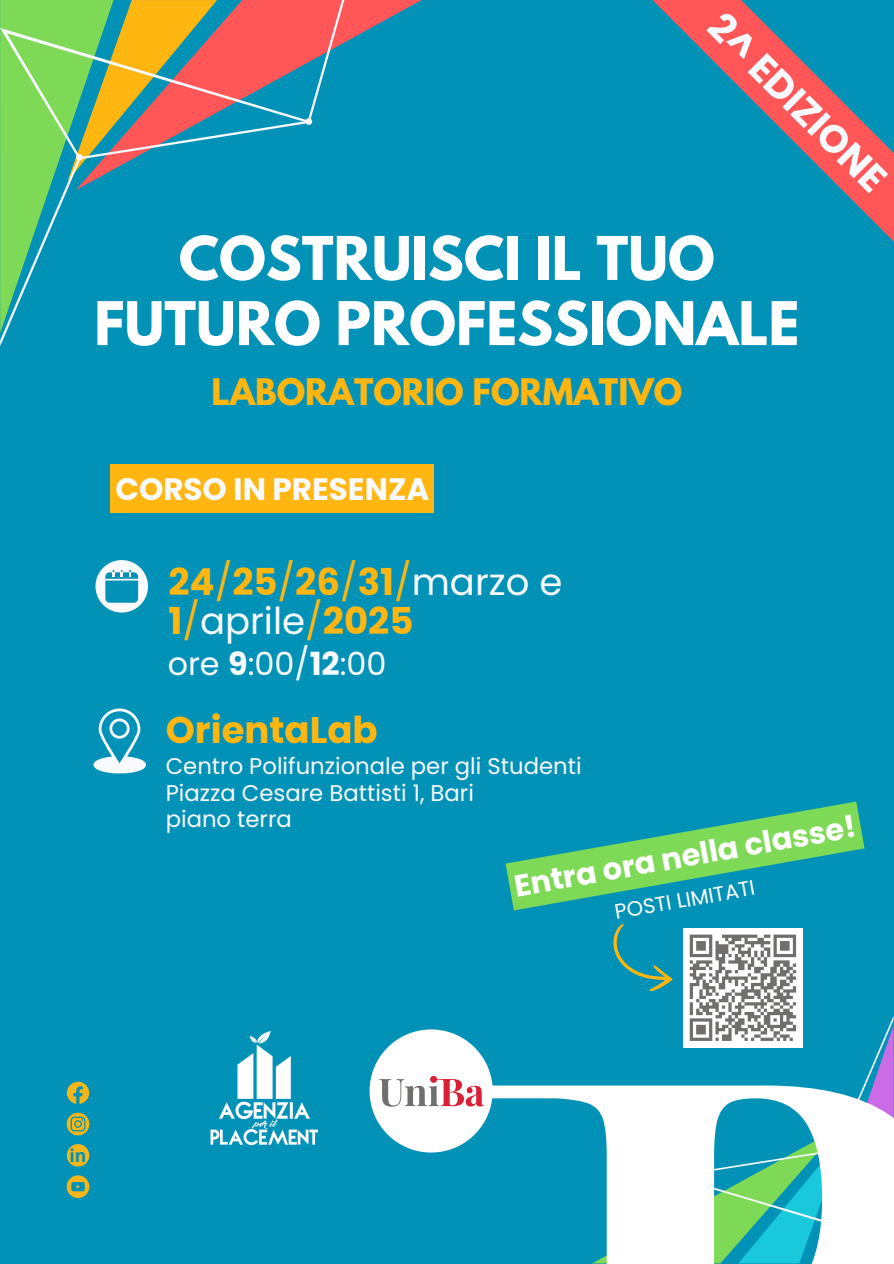
<style>
.page{position:relative;width:894px;height:1264px;background:#fff}
.page>*{position:absolute;margin:0;border:0;box-sizing:border-box;transform-origin:0 0}
.t1{font:700 53.25px/65.1px "League Spartan";color:#fff;text-align:center}
.t2{font:700 38.7px "Poppins";color:#f9fafd}
.t3{font:700 37.05px/39.6px "Poppins";color:#ffb611}
.t4{font:700 32.4px "League Spartan";color:#ffb611}
.t5{font:31.8px "Poppins";color:#f9fafd}
.t6{font:700 30.9px "Poppins";color:#f9fafd}
.t7{font:700 30.45px "Poppins";color:#fff}
.t8{font:22.65px/26.5px "Poppins";color:#f9fafd}
.t9{font:20.85px "Poppins";color:#fff}
.t10{font:700 17.7px "Open Sans";color:#0292b7}
.s1{font-weight:400}
.s2{font-weight:400;color:#f9fafd}
.s3{font-weight:700}
</style>
<div class="page">
<div style="left:0;top:0;width:893px;height:1263px;background:#0292b7"></div>
<img style="left:211px;top:1031px;width:108px;height:115px">
<svg style="left:344px;top:0;width:77px;height:43px"></svg>
<svg style="left:0;top:0;width:344px;height:346px"></svg>
<svg style="left:0;top:0;width:312px;height:333px"></svg>
<svg style="left:505px;top:801px;width:359px;height:109px"></svg>
<svg style="left:67px;top:1081px;width:22px;height:22px"></svg>
<svg style="left:67px;top:1112px;width:22px;height:23px"></svg>
<svg style="left:67px;top:1175px;width:22px;height:22px"></svg>
<div style="left:67px;top:1144px;width:22px;height:22px;background:#f5b619;border-radius:50%"></div>
<svg style="left:369px;top:1029px;width:223px;height:124px"></svg>
<svg style="left:379px;top:1075px;width:105px;height:31px;background:#e0bfc3"></svg>
<svg style="left:95px;top:560px;width:53px;height:52px"></svg>
<div style="left:110px;top:464px;width:324px;height:49px;background:#ffb611"></div>
<svg style="left:93px;top:708px;width:53px;height:66px"></svg>
<svg style="left:652px;top:0;width:241px;height:241px"></svg>
<svg style="left:592px;top:924px;width:301px;height:339px"></svg>
<h6 class="t2" style="left:733px;top:1px;width:235px;rotate:45deg">2^ EDIZIONE</h6>
<p class="t1" style="left:94px;top:233px;width:706px">COSTRUISCI IL TUO<br>FUTURO PROFESSIONALE</p>
<p class="t4" style="left:211px;top:375px;width:472px">LABORATORIO FORMATIVO</p>
<p class="t6" style="left:115px;top:467px;width:315px">CORSO IN PRESENZA</p>
<h4 class="t3" style="left:168px;top:561px;width:395px">24<span class="s1">/</span>25<span class="s1">/</span>26<span class="s1">/</span>31<span class="s1">/</span><span class="s2">marzo e<br></span>1<span class="s1">/</span><span class="s2">aprile</span><span class="s1">/</span>2025</h4>
<h4 class="t5" style="left:168px;top:642px;width:220px">ore <span class="s3">9</span>:00/<span class="s3">12</span>:00</h4>
<h3 class="t3" style="left:166px;top:709px;width:213px">OrientaLab</h3>
<h3 class="t8" style="left:166px;top:752px;width:417px">Centro Polifunzionale per gli Studenti<br>Piazza Cesare Battisti 1, Bari<br>piano terra</h3>
<h2 class="t7" style="left:510px;top:865px;width:348px;rotate:-10deg">Entra ora nella classe!</h2>
<h1 class="t9" style="left:612px;top:897px;width:143px;rotate:-10deg">POSTI LIMITATI</h1>
<p class="t10" style="left:69px;top:1143px;width:19px">in</p>
</div>
